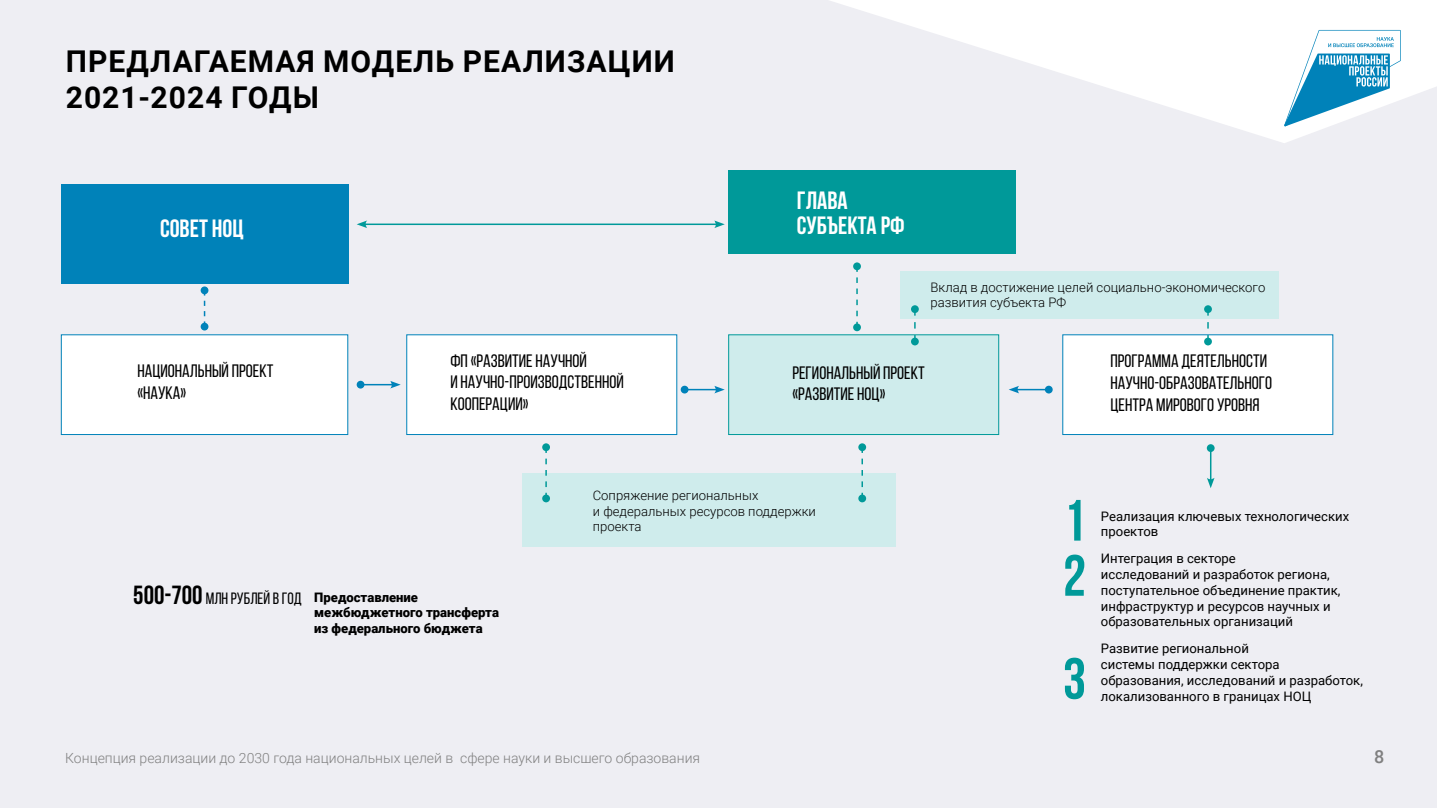
<style>
.page{position:relative;width:1437px;height:808px;background:#fff}
.page>*{position:absolute;margin:0;border:0;box-sizing:border-box;transform-origin:0 0}
.t1{font:700 58.1px/55.1px "Bebas Neue";color:#099}
.t2{font:700 30px/36px "Roboto";letter-spacing:.035em;color:#000}
.t3{font:700 25px/25px "Bebas Neue";color:#fff}
.t4{font:18px/21.6px "Bebas Neue";color:#000}
.t5{font:500 18px "Roboto";color:#808080}
.t6{font:300 14px "Roboto";color:#808080}
.t7{font:13.1px/15.7px "Roboto";color:#000}
.t8{font:300 13.1px/15.7px "Roboto";color:#000}
.t9{font:900 13.1px/15.7px "Roboto";color:#000}
.s1{font-family:"Bebas Neue";font-weight:700;font-size:26.2px}
.s2{font-family:"Bebas Neue";font-weight:400;font-size:16.4px}
</style>
<div class="page">
<div style="left:0;top:0;width:1436px;height:808px;background:#eeeef3"></div>
<svg style="left:1283px;top:30px;width:117px;height:96px"></svg>
<div style="left:61px;top:184px;width:287px;height:99px;background:#0082b9"></div>
<div style="left:728px;top:170px;width:287px;height:83px;background:#099"></div>
<div style="left:61px;top:334px;width:287px;height:101px;background:#fff;border:1px solid #0082b9"></div>
<div style="left:406px;top:334px;width:271px;height:101px;background:#fff;border:1px solid #0082b9"></div>
<div style="left:728px;top:334px;width:271px;height:101px;background:#cfecec;border:1px solid #099"></div>
<div style="left:522px;top:473px;width:373px;height:73px;background:#cfecec"></div>
<div style="left:900px;top:271px;width:378px;height:47px;background:#cfecec"></div>
<div style="left:1062px;top:334px;width:271px;height:101px;background:#fff;border:1px solid #0082b9"></div>
<svg style="left:204px;top:294px;width:1px;height:29px"></svg>
<div style="left:201px;top:323px;width:7px;height:7px;background:#0082b9;border-radius:50%"></div>
<div style="left:201px;top:286px;width:7px;height:8px;background:#0082b9;border-radius:50%"></div>
<svg style="left:856px;top:270px;width:1px;height:53px"></svg>
<div style="left:853px;top:323px;width:7px;height:8px;background:#099;border-radius:50%"></div>
<div style="left:853px;top:262px;width:7px;height:8px;background:#099;border-radius:50%"></div>
<svg style="left:545px;top:451px;width:2px;height:43px"></svg>
<div style="left:542px;top:494px;width:8px;height:8px;background:#099;border-radius:50%"></div>
<div style="left:542px;top:443px;width:8px;height:8px;background:#099;border-radius:50%"></div>
<svg style="left:861px;top:451px;width:2px;height:43px"></svg>
<div style="left:858px;top:494px;width:8px;height:8px;background:#099;border-radius:50%"></div>
<div style="left:858px;top:443px;width:8px;height:8px;background:#099;border-radius:50%"></div>
<svg style="left:914px;top:313px;width:1px;height:24px"></svg>
<svg style="left:910px;top:337px;width:8px;height:8px"></svg>
<svg style="left:910px;top:305px;width:8px;height:8px"></svg>
<svg style="left:1207px;top:313px;width:1px;height:24px"></svg>
<svg style="left:1203px;top:337px;width:8px;height:8px"></svg>
<svg style="left:1203px;top:305px;width:8px;height:8px"></svg>
<hr style="left:360px;top:384px;width:34px;height:1px;background:#0082b9">
<div style="left:356px;top:381px;width:8px;height:7px;background:#0082b9;border-radius:50%"></div>
<svg style="left:390px;top:381px;width:10px;height:7px"></svg>
<hr style="left:1015px;top:389px;width:33px;height:1px;background:#0082b9">
<svg style="left:1044px;top:385px;width:8px;height:8px"></svg>
<svg style="left:1008px;top:386px;width:11px;height:7px"></svg>
<hr style="left:1209px;top:448px;width:2px;height:33px;background:#099">
<div style="left:1206px;top:444px;width:8px;height:8px;background:#099;border-radius:50%"></div>
<svg style="left:1206px;top:477px;width:8px;height:11px"></svg>
<hr style="left:684px;top:389px;width:33px;height:1px;background:#0082b9">
<div style="left:680px;top:385px;width:8px;height:8px;background:#0082b9;border-radius:50%"></div>
<svg style="left:714px;top:386px;width:10px;height:7px"></svg>
<hr style="left:363px;top:223px;width:354px;height:2px;background:#099">
<svg style="left:356px;top:220px;width:11px;height:8px"></svg>
<svg style="left:714px;top:220px;width:10px;height:8px"></svg>
<h2 class="t2" style="left:66px;top:43px;width:610px">ПРЕДЛАГАЕМАЯ МОДЕЛЬ РЕАЛИЗАЦИИ<br>2021-2024 ГОДЫ</h2>
<h3 class="t3" style="left:160px;top:215px;width:85px">Совет НОЦ</h3>
<h3 class="t3" style="left:796px;top:187px;width:109px">Глава субъекта РФ</h3>
<p class="t8" style="left:930px;top:279px;width:336px">Вклад в достижение целей социально-экономического развития субъекта РФ</p>
<h3 class="t4" style="left:137px;top:360px;width:137px">Национальный проект «Наука»</h3>
<h3 class="t4" style="left:450px;top:349px;width:175px">ФП «Развитие научной<br>и научно-производственной кооперации»</h3>
<h3 class="t4" style="left:792px;top:361px;width:134px">Региональный проект «Развитие НОЦ»</h3>
<h3 class="t4" style="left:1110px;top:350px;width:163px">Программа деятельности научно-образовательного центра мирового уровня</h3>
<p class="t9" style="left:314px;top:588px;width:186px;text-indent:-181px"><span class="s1">500-700</span> <span class="s2">млн рублей в год</span> Предоставление межбюджетного трансферта из федерального бюджета</p>
<p class="t8" style="left:592px;top:487px;width:225px">Сопряжение региональных<br>и федеральных ресурсов поддержки проекта</p>
<h1 class="t1" style="left:1062px;top:492px;width:25px">1<br>2</h1>
<h1 class="t1" style="left:1062px;top:650px;width:25px">3</h1>
<p class="t7" style="left:1100px;top:507px;width:250px">Реализация ключевых технологических проектов</p>
<p class="t7" style="left:1100px;top:550px;width:241px">Интеграция в секторе<br>исследований и разработок региона, поступательное объединение практик, инфраструктур и ресурсов научных и образовательных организаций</p>
<p class="t7" style="left:1100px;top:640px;width:263px">Развитие региональной<br>системы поддержки сектора образования, исследований и разработок, локализованного в границах НОЦ</p>
<p class="t6" style="left:65px;top:747px;width:636px">Концепция реализации до 2030 года национальных целей в сфере науки и высшего образования</p>
<h3 class="t5" style="left:1373px;top:743px;width:12px">8</h3>
</div>
